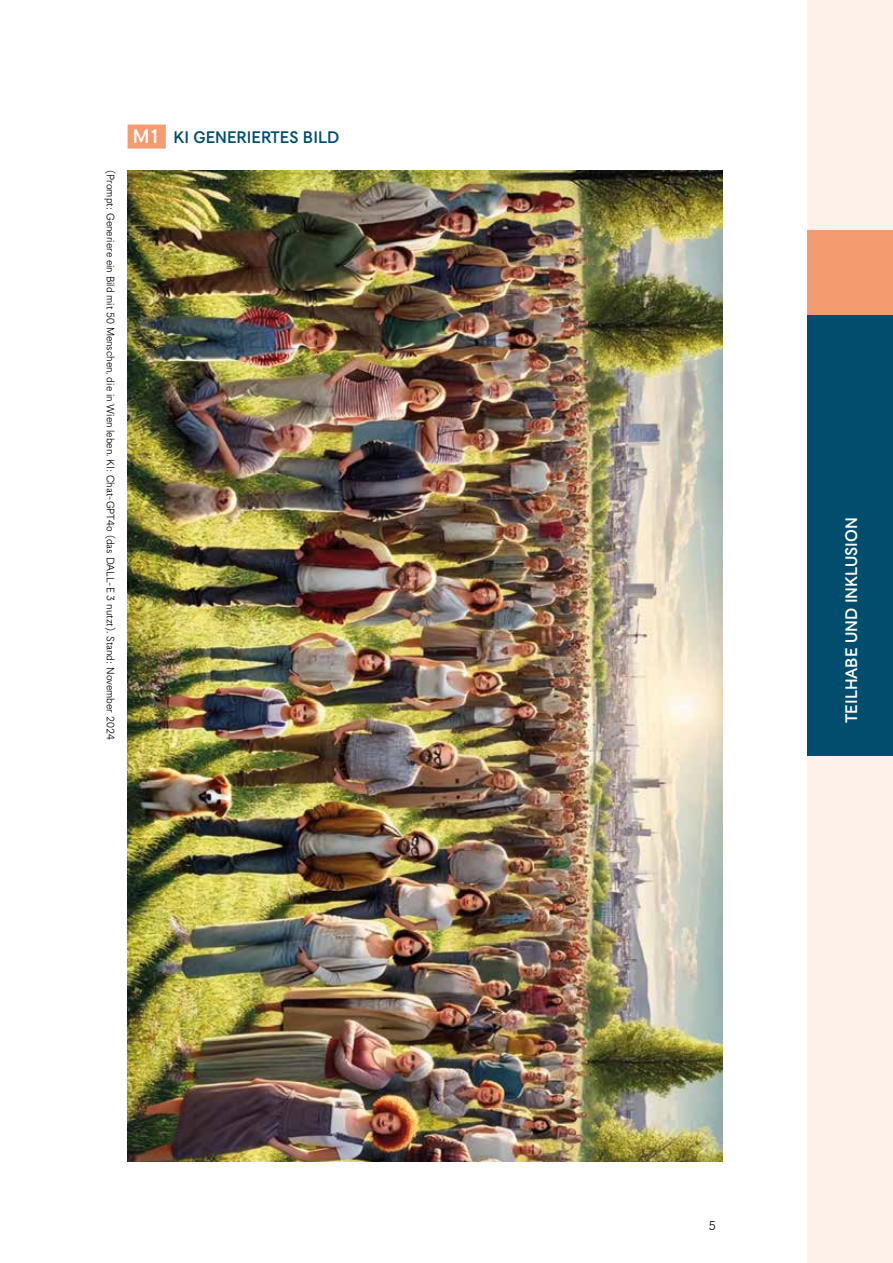
<style>
.page{position:relative;width:893px;height:1263px;background:#fff}
.page>*{position:absolute;margin:0;border:0;box-sizing:border-box;transform-origin:0 0}
.t1{font:18px "Korpus Grotesk D";color:#fff}
.t2{font:18px "Korpus Grotesk D";color:#004d6d}
.t3{font:14.25px "Korpus Grotesk A";color:#000}
.t4{font:12px "Korpus Grotesk A";color:#000}
.s1{font-size:21px;color:#fff}
</style>
<div class="page">
<div style="left:808px;top:315px;width:85px;height:442px;background:#004d6d"></div>
<div style="left:808px;top:230px;width:85px;height:85px;background:#f49c70"></div>
<div style="left:808px;top:757px;width:85px;height:506px;background:#fef1ea"></div>
<div style="left:808px;top:0;width:85px;height:230px;background:#fef1ea"></div>
<div style="left:128px;top:125px;width:38px;height:24px;background:#f49c70"></div>
<img style="left:128px;top:170px;width:595px;height:992px">
<p class="t4" style="left:117px;top:170px;width:571px;rotate:90deg">(Prompt: Generiere ein Bild mit 50 Menschen, die in Wien leben. KI: Chat-GPT4o (das DALL-E 3 nutzt). Stand: November 2024</p>
<h1 class="t2" style="left:133px;top:127px;width:208px"><span class="s1">M1</span> KI GENERIERTES BILD</h1>
<h1 class="t1" style="left:841px;top:723px;width:207px;rotate:-90deg">TEILHABE UND INKLUSION</h1>
<p class="t3" style="left:709px;top:1217px;width:9px">5</p>
</div>
